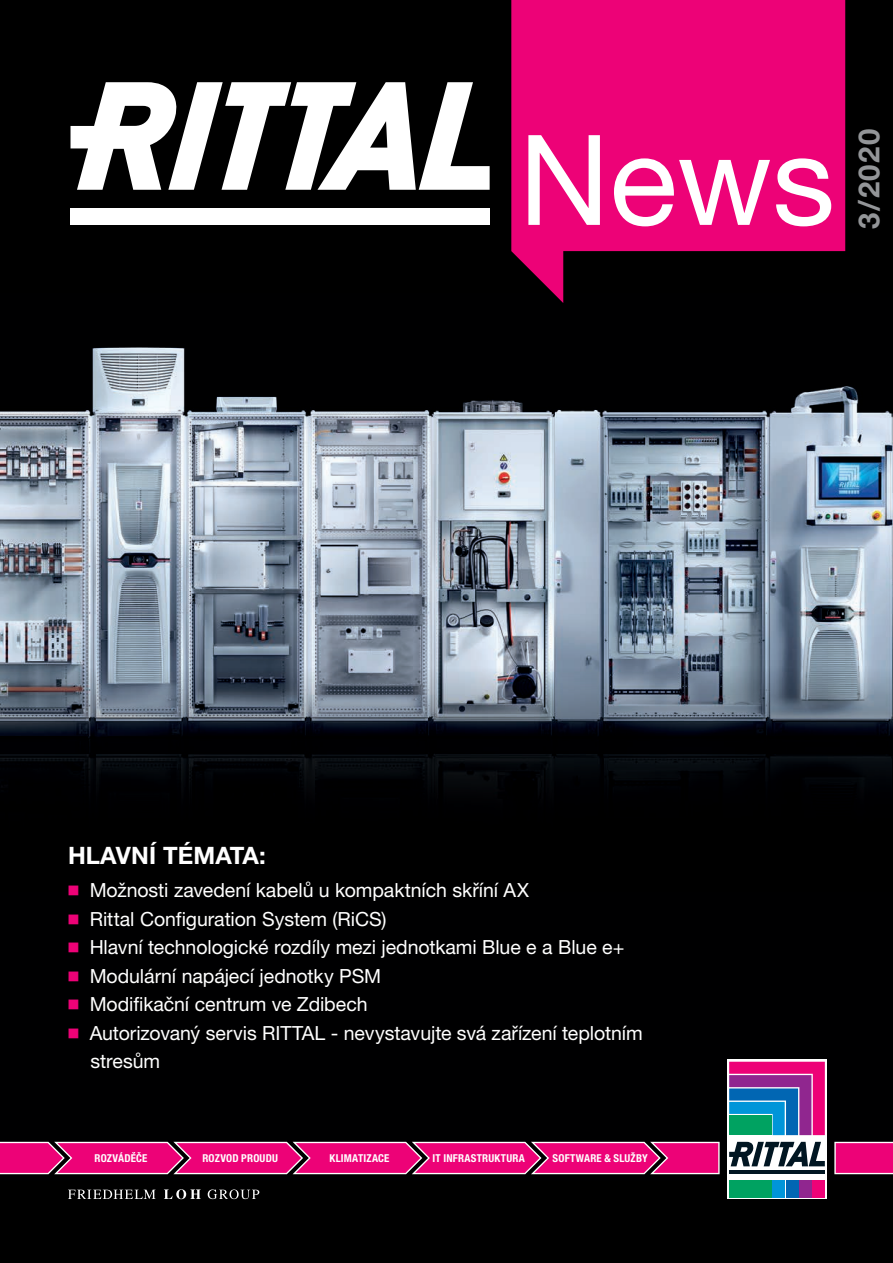
<style>
.page{position:relative;width:893px;height:1263px;background:#000}
.page>*{position:absolute;margin:0;border:0;box-sizing:border-box;transform-origin:0 0}
.t1{font:700 29.25px "Neue Helvetica For Rittal";color:#939598}
.t2{font:700 24px "Neue Helvetica For Rittal";letter-spacing:.005em;color:#fff}
.t3{font:19.5px "Neue Helvetica For Rittal";letter-spacing:-.005em;color:#fff}
.t4{font:700 condensed 10.8px "Helvetica Neue";letter-spacing:.02em;color:#fff}
.s1{color:#ed0277}
</style>
<div class="page">
<img style="left:0;top:347px;width:893px;height:828px">
<svg style="left:511px;top:0;width:334px;height:303px;fill:#ed0277"></svg>
<svg style="left:528px;top:135px;width:303px;height:91px;background:#f254a3"></svg>
<div style="left:71px;top:208px;width:419px;height:16px;background:#fff"></div>
<svg style="left:71px;top:82px;width:419px;height:108px"></svg>
<svg style="left:0;top:668px;width:893px;height:224px"></svg>
<svg style="left:68px;top:1189px;width:191px;height:10px"></svg>
<svg style="left:834px;top:1142px;width:59px;height:32px;background:#ec1982"></svg>
<svg style="left:727px;top:1060px;width:100px;height:139px;background:#eeeef3"></svg>
<hr style="left:729px;top:1170px;width:96px;height:4px;background:#011622">
<svg style="left:729px;top:1142px;width:96px;height:24px;background:#6d7980"></svg>
<div style="left:729px;top:1180px;width:42px;height:17px;background:#00a261"></div>
<div style="left:773px;top:1180px;width:12px;height:17px;background:#0095d9"></div>
<div style="left:786px;top:1180px;width:12px;height:17px;background:#0166b3"></div>
<div style="left:799px;top:1180px;width:12px;height:17px;background:#90268f"></div>
<svg style="left:729px;top:1062px;width:96px;height:73px;background:#73569b"></svg>
<div style="left:813px;top:1180px;width:12px;height:17px;background:#ed0277"></div>
<svg style="left:0;top:1142px;width:720px;height:32px;background:#e31a7e"></svg>
<h1 class="t1" style="left:851px;top:228px;width:101px;rotate:-90deg">3/2020</h1>
<p class="t2" style="left:68px;top:841px;width:199px">HLAVNÍ TÉMATA:</p>
<p class="t3" style="left:68px;top:878px;width:462px"><span class="s1">◾</span> Možnosti zavedení kabelů u kompaktních skříní AX</p>
<p class="t3" style="left:68px;top:906px;width:320px"><span class="s1">◾</span> Rittal Configuration System (RiCS)</p>
<p class="t3" style="left:68px;top:935px;width:558px"><span class="s1">◾</span> Hlavní technologické rozdíly mezi jednotkami Blue e a Blue e+</p>
<p class="t3" style="left:68px;top:964px;width:315px"><span class="s1">◾</span> Modulární napájecí jednotky PSM</p>
<p class="t3" style="left:68px;top:992px;width:301px"><span class="s1">◾</span> Modifikační centrum ve Zdibech</p>
<p class="t3" style="left:68px;top:1021px;width:576px"><span class="s1">◾</span> Autorizovaný servis RITTAL - nevystavujte svá zařízení teplotním</p>
<p class="t3" style="left:91px;top:1049px;width:71px">stresům</p>
<p class="t4" style="left:95px;top:1149px;width:54px">ROZVÁDECE</p>
<p class="t4" style="left:202px;top:1149px;width:77px">ROZVOD PROUDU</p>
<p class="t4" style="left:329px;top:1149px;width:62px">KLIMATIZACE</p>
<p class="t4" style="left:433px;top:1149px;width:94px">IT INFRASTRUKTURA</p>
<p class="t4" style="left:552px;top:1149px;width:97px">SOFTWARE &amp; SLUŽBY</p>
</div>
